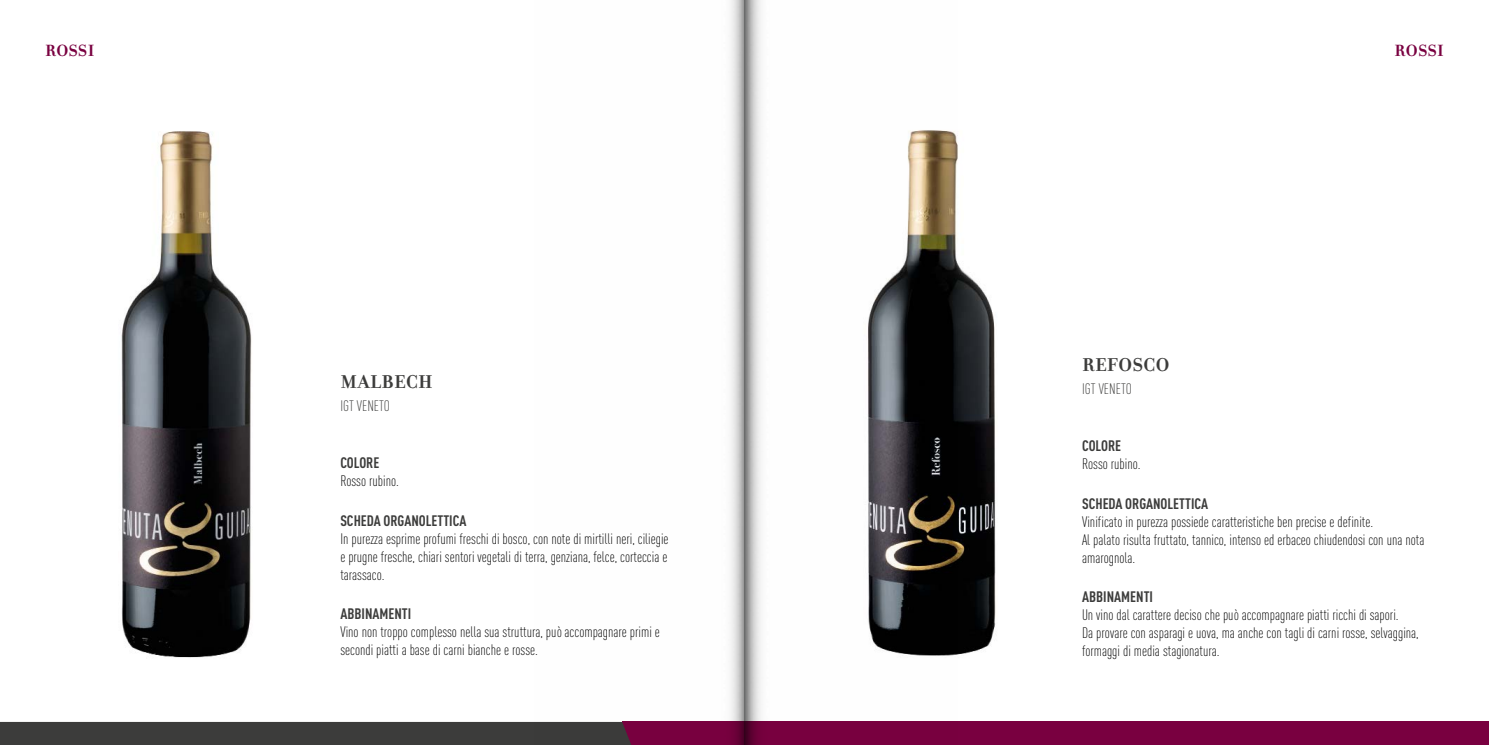
<style>
.page{position:relative;width:1489px;height:745px;background:#fff}
.page>*{position:absolute;margin:0;border:0;box-sizing:border-box;transform-origin:0 0}
.t1{font:700 20px "Filosofia OT";letter-spacing:.03em;color:#3c3c3b}
.t2{font:700 17.5px "Filosofia OT";letter-spacing:.03em;color:#790040}
.t3{font:300 15px/18px "DIN Cond";color:#000}
.t4{font:700 15px "DIN Cond";color:#3c3c3b}
.t5{font:300 15px "DIN Cond";color:#3c3c3b}
</style>
<div class="page">
<div style="left:622px;top:721px;width:866px;height:23px;background:#790040"></div>
<div style="left:0;top:721px;width:535px;height:23px;background:#3c3c3b"></div>
<img style="left:121px;top:131px;width:131px;height:527px">
<img style="left:957px;top:135px;width:39px;height:520px">
<img style="left:535px;top:0;width:422px;height:744px">
<p class="t2" style="left:45px;top:41px;width:51px">ROSSI</p>
<p class="t2" style="left:1394px;top:41px;width:51px">ROSSI</p>
<h1 class="t1" style="left:340px;top:371px;width:94px">MALBECH</h1>
<p class="t5" style="left:340px;top:397px;width:51px">IGT VENETO</p>
<p class="t4" style="left:340px;top:453px;width:41px">COLORE</p>
<p class="t3" style="left:340px;top:471px;width:60px">Rosso rubino.</p>
<p class="t4" style="left:340px;top:510px;width:127px">SCHEDA ORGANOLETTICA</p>
<p class="t3" style="left:340px;top:529px;width:330px;text-align:justify">In purezza esprime profumi freschi di bosco, con note di mirtilli neri, ciliegie e prugne fresche, chiari sentori vegetali di terra, genziana, felce, corteccia e tarassaco.</p>
<p class="t4" style="left:340px;top:604px;width:72px">ABBINAMENTI</p>
<p class="t3" style="left:340px;top:622px;width:321px">Vino non troppo complesso nella sua struttura, può accompagnare primi e secondi piatti a base di carni bianche e rosse.</p>
<h1 class="t1" style="left:1082px;top:354px;width:89px">REFOSCO</h1>
<p class="t5" style="left:1082px;top:380px;width:51px">IGT VENETO</p>
<p class="t4" style="left:1082px;top:436px;width:41px">COLORE</p>
<p class="t3" style="left:1082px;top:455px;width:60px">Rosso rubino.</p>
<p class="t4" style="left:1082px;top:494px;width:127px">SCHEDA ORGANOLETTICA</p>
<p class="t3" style="left:1082px;top:512px;width:344px">Vinificato in purezza possiede caratteristiche ben precise e definite.<br>Al palato risulta fruttato, tannico, intenso ed erbaceo chiudendosi con una nota amarognola.</p>
<p class="t4" style="left:1082px;top:587px;width:72px">ABBINAMENTI</p>
<p class="t3" style="left:1082px;top:605px;width:338px">Un vino dal carattere deciso che può accompagnare piatti ricchi di sapori.<br>Da provare con asparagi e uova, ma anche con tagli di carni rosse, selvaggina, formaggi di media stagionatura.</p>
</div>
